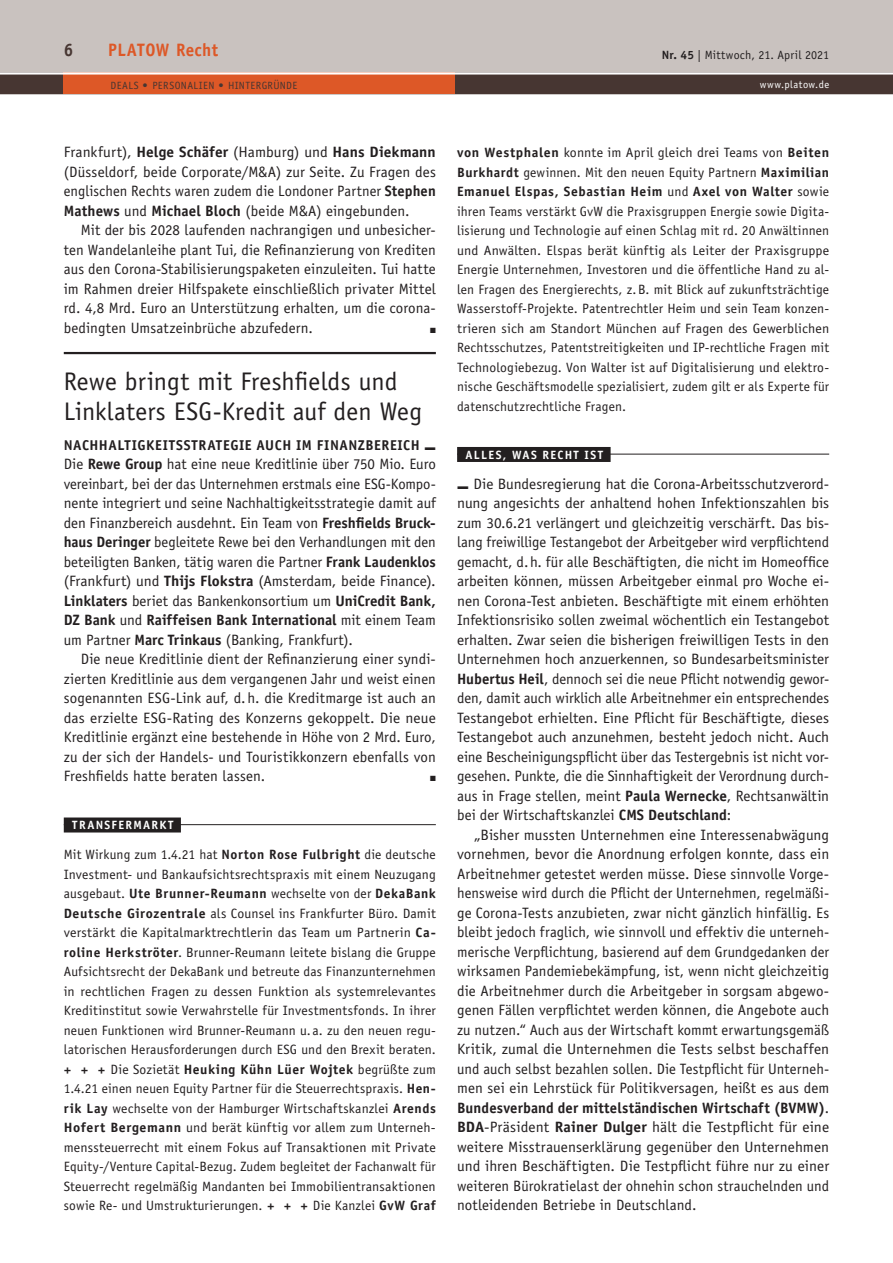
<style>
.page{position:relative;width:893px;height:1263px;background:#fff}
.page>*{position:absolute;margin:0;border:0;box-sizing:border-box;transform-origin:0 0}
.t1{font:25.5px/30px "Officina Sans Std";letter-spacing:.005em;color:#231f20}
.t2{font:700 18px "Officina Sans Std";letter-spacing:.025em;color:#dd5827;scale:.95 1}
.t3{font:700 18px "Officina Sans Std";color:#473632;scale:.95 1}
.t4{font:15px/19.5px "Officina Sans Std";letter-spacing:.005em;color:#231f20;text-align:justify}
.t5{font:700 14.25px "Officina Sans Std";letter-spacing:.035em;color:#231f20}
.t6{font:13.5px/19.5px "Officina Sans Std";letter-spacing:.01em;color:#231f20;text-align:justify}
.t7{font:700 12px "Officina Sans Std";letter-spacing:.12em;color:#fff}
.t8{font:12px "Officina Sans Std";letter-spacing:.015em;color:#231f20}
.t9{font:10.5px "Officina Sans Std";letter-spacing:.035em;color:#473632}
.t10{font:10.5px "Officina Sans Std";letter-spacing:.045em;color:#fff}
.t11{font:7.5px "Zapf Dingbats";color:#231f20}
.t12{font:3.75px "Zapf Dingbats";color:#231f20;scale:4 1}
.s1{font-weight:700}
</style>
<div class="page">
<div style="left:0;top:0;width:893px;height:72px;background:#c9c2bf"></div>
<div style="left:0;top:72px;width:893px;height:22px;background:#473632"></div>
<hr style="left:0;top:94px;width:893px;height:1px;background:#473632">
<div style="left:64px;top:73px;width:391px;height:21px;background:#dd5827"></div>
<hr style="left:0;top:72px;width:893px;height:3px;background:#fff">
<hr style="left:64px;top:352px;width:372px;height:2px;background:#231f20">
<div style="left:457px;top:447px;width:154px;height:15px;background:#231f20"></div>
<hr style="left:457px;top:454px;width:372px;height:1px;background:#231f20">
<div style="left:64px;top:817px;width:117px;height:15px;background:#231f20"></div>
<hr style="left:64px;top:824px;width:372px;height:1px;background:#231f20">
<p class="t3" style="left:64px;top:39px;width:12px">6</p>
<p class="t2" style="left:108px;top:39px;width:117px">PLATOW Recht</p>
<p class="t9" style="left:111px;top:79px;width:188px">DEALS <span class="s1">•</span> PERSONALIEN <span class="s1">•</span> HINTERGRÜNDE</p>
<p class="t8" style="left:662px;top:47px;width:169px"><span class="s1">Nr. 45</span> | Mittwoch, 21. April 2021</p>
<p class="t10" style="left:760px;top:79px;width:71px">www.platow.de</p>
<p class="t4" style="left:64px;top:143px;width:374px">Frankfurt), <span class="s1">Helge Schäfer</span> (Hamburg) und <span class="s1">Hans Diekmann </span>(Düsseldorf, beide Corporate/M&amp;A) zur Seite. Zu Fragen des englischen Rechts waren zudem die Londoner Partner <span class="s1">Stephen Mathews</span> und <span class="s1">Michael Bloch</span> (beide M&amp;A) eingebunden.</p>
<p class="t4" style="left:64px;top:221px;width:374px;text-indent:17px">Mit der bis 2028 laufenden nachrangigen und unbesicher&shy;ten Wandelanleihe plant Tui, die Refinanzierung von Krediten aus den Corona-Stabilisierungspaketen einzuleiten. Tui hatte im Rahmen dreier Hilfspakete einschließlich privater Mittel rd. 4,8 Mrd. Euro an Unterstützung erhalten, um die corona&shy;bedingten Umsatzeinbrüche abzufedern.</p>
<p class="t11" style="left:430px;top:327px;width:7px">■</p>
<h1 class="t1" style="left:64px;top:367px;width:360px">Rewe bringt mit Freshfields und<br>Linklaters ESG-Kredit auf den Weg</h1>
<p class="t5" style="left:64px;top:436px;width:114px">Nachhaltigkeitsstrat</p>
<p class="t5" style="left:223px;top:436px;width:117px">egie auch im Finan</p>
<p class="t5" style="left:358px;top:436px;width:63px">zbereich</p>
<p class="t12" style="left:424px;top:447px;width:4px">■</p>
<p class="t4" style="left:64px;top:455px;width:374px">Die <span class="s1">Rewe Group</span> hat eine neue Kreditlinie über 750 Mio. Euro vereinbart, bei der das Unternehmen erstmals eine ESG-Kompo&shy;nente integriert und seine Nachhaltigkeitsstrategie damit auf den Finanzbereich ausdehnt. Ein Team von <span class="s1">Freshfields Bruck&shy;haus Deringer</span> begleitete Rewe bei den Verhandlungen mit den beteiligten Banken, tätig waren die Partner <span class="s1">Frank Laudenklos </span>(Frankfurt) und <span class="s1">Thijs Flokstra</span> (Amsterdam, beide Finance).<br><span class="s1">Linklaters</span> beriet das Bankenkonsortium um <span class="s1">UniCredit Bank, DZ Bank</span> und <span class="s1">Raiffeisen Bank International</span> mit einem Team um Partner <span class="s1">Marc Trinkaus</span> (Banking, Frankfurt).</p>
<p class="t4" style="left:64px;top:650px;width:374px;text-indent:17px">Die neue Kreditlinie dient der Refinanzierung einer syndi&shy;zierten Kreditlinie aus dem vergangenen Jahr und weist einen sogenannten ESG-Link auf, d.h. die Kreditmarge ist auch an das erzielte ESG-Rating des Konzerns gekoppelt. Die neue Kreditlinie ergänzt eine bestehende in Höhe von 2 Mrd. Euro, zu der sich der Handels- und Touristikkonzern ebenfalls von Freshfields hatte beraten lassen.</p>
<p class="t11" style="left:430px;top:775px;width:7px">■</p>
<p class="t7" style="left:72px;top:817px;width:9px">transf</p>
<p class="t7" style="left:118px;top:817px;width:34px">ermarkt</p>
<p class="t6" style="left:64px;top:845px;width:374px">Mit Wirkung zum 1.4.21 hat <span class="s1">Norton Rose Fulbright</span> die deutsche Investment- und Bankaufsichtsrechtspraxis mit einem Neuzugang ausgebaut. <span class="s1">Ute Brunner-Reumann</span> wechselte von der <span class="s1">DekaBank Deutsche Girozentrale</span> als Counsel ins Frankfurter Büro. Damit verstärkt die Kapitalmarktrechtlerin das Team um Partnerin <span class="s1">Ca&shy;roline H erkströter</span>. Brunner-Reumann leitete bislang die Gruppe Aufsichtsrecht der DekaBank und betreute das Finanzunternehmen in rechtlichen Fragen zu dessen Funktion als systemrelevantes Kreditinstitut sowie Verwahrstelle für Investmentsfonds. In ihrer neuen Funktionen wird Brunner-Reumann u. a. zu den neuen regu&shy;latorischen Herausforderungen durch ESG und den Brexit beraten. <span class="s1">+ + +</span> Die Sozietät <span class="s1">H euking Kühn Lüer Wojtek</span> begrüßte zum 1.4.21 einen neuen Equity Partner für die Steuerrechtspraxis. <span class="s1">H en&shy;rik Lay</span> wechselte von der Hamburger Wirtschaftskanzlei <span class="s1">Arends H ofert Bergemann</span> und berät künftig vor allem zum Unterneh&shy;menssteuerrecht mit einem Fokus auf Transaktionen mit Private Equity-/Venture Capital-Bezug. Zudem begleitet der Fachanwalt für Steuerrecht regelmäßig Mandanten bei Immobilientransaktionen sowie Re- und Umstrukturierungen. <span class="s1">+ + +</span> Die Kanzlei <span class="s1">GvW Graf</span></p>
<p class="t6" style="left:457px;top:143px;width:374px"><span class="s1">von Westphalen</span> konnte im April gleich drei Teams von <span class="s1">Beiten B urkhardt</span> gewinnen. Mit den neuen Equity Partnern <span class="s1">Maximilian Emanuel Elspas, Sebastian H eim</span> und <span class="s1">Axel von Walter</span> sowie ihren Teams verstärkt GvW die Praxisgruppen Energie sowie Digita&shy;lisierung und Technologie auf einen Schlag mit rd. 20 Anwältinnen und Anwälten. Elspas berät künftig als Leiter der Praxisgruppe Energie Unternehmen, Investoren und die öffentliche Hand zu al&shy;len Fragen des Energierechts, z.B. mit Blick auf zukunftsträchtige Wasserstoff-Projekte. Patentrechtler Heim und sein Team konzen&shy;trieren sich am Standort München auf Fragen des Gewerblichen Rechtsschutzes, Patentstreitigkeiten und IP-rechtliche Fragen mit Technologiebezug. Von Walter ist auf Digitalisierung und elektro&shy;nische Geschäftsmodelle spezialisiert, zudem gilt er als Experte für datenschutzrechtliche Fragen.</p>
<p class="t7" style="left:466px;top:447px;width:9px">all</p>
<p class="t7" style="left:488px;top:447px;width:33px">es, was</p>
<p class="t7" style="left:543px;top:447px;width:56px">recht ist</p>
<p class="t4" style="left:457px;top:474px;width:374px">■ Die Bundesregierung hat die Corona-Arbeitsschutzverord&shy;nung angesichts der anhaltend hohen Infektionszahlen bis zum 30.6.21 verlängert und gleichzeitig verschärft. Das bis&shy;lang freiwillige Testangebot der Arbeitgeber wird verpflichtend gemacht, d.h. für alle Beschäftigten, die nicht im Homeoffice arbeiten können, müssen Arbeitgeber einmal pro Woche ei&shy;nen Corona-Test anbieten. Beschäftigte mit einem erhöhten Infektionsrisiko sollen zweimal wöchentlich ein Testangebot erhalten. Zwar seien die bisherigen freiwilligen Tests in den Unternehmen hoch anzuerkennen, so Bundesarbeitsminister <span class="s1">H ubertus Heil</span>, dennoch sei die neue Pflicht notwendig gewor&shy;den, damit auch wirklich alle Arbeitnehmer ein entsprechendes Testangebot erhielten. Eine Pflicht für Beschäftigte, dieses Testangebot auch anzunehmen, besteht jedoch nicht. Auch eine Bescheinigungspflicht über das Testergebnis ist nicht vor&shy;gesehen. Punkte, die die Sinnhaftigkeit der Verordnung durch&shy;aus in Frage stellen, meint <span class="s1">Paula Wernecke</span>, Rechtsanwältin bei der Wirtschaftskanzlei <span class="s1">CMS Deutschland</span>:</p>
<p class="t4" style="left:457px;top:825px;width:374px;text-indent:17px">„Bisher mussten Unternehmen eine Interessenabwägung vornehmen, bevor die Anordnung erfolgen konnte, dass ein Arbeitnehmer getestet werden müsse. Diese sinnvolle Vorge&shy;hensweise wird durch die Pflicht der Unternehmen, regelmäßi&shy;ge Corona-Tests anzubieten, zwar nicht gänzlich hinfällig. Es bleibt jedoch fraglich, wie sinnvoll und effektiv die unterneh&shy;merische Verpflichtung, basierend auf dem Grundgedanken der wirksamen Pandemiebekämpfung, ist, wenn nicht gleichzeitig die Arbeitnehmer durch die Arbeitgeber in sorgsam abgewo&shy;genen Fällen verpflichtet werden können, die Angebote auch zu nutzen.“ Auch aus der Wirtschaft kommt erwartungsgemäß Kritik, zumal die Unternehmen die Tests selbst beschaffen und auch selbst bezahlen sollen. Die Testpflicht für Unterneh&shy;men sei ein Lehrstück für Politikversagen, heißt es aus dem <span class="s1">Bundesverband der mittelständischen Wirtschaft (BVMW)</span>.<br><span class="s1">BDA</span>-Präsident <span class="s1">Rainer Dulger</span> hält die Testpflicht für eine weitere Misstrauenserklärung gegenüber den Unternehmen und ihren Beschäftigten. Die Testpflicht führe nur zu einer weiteren Bürokratielast der ohnehin schon strauchelnden und notleidenden Betriebe in Deutschland.</p>
</div>
